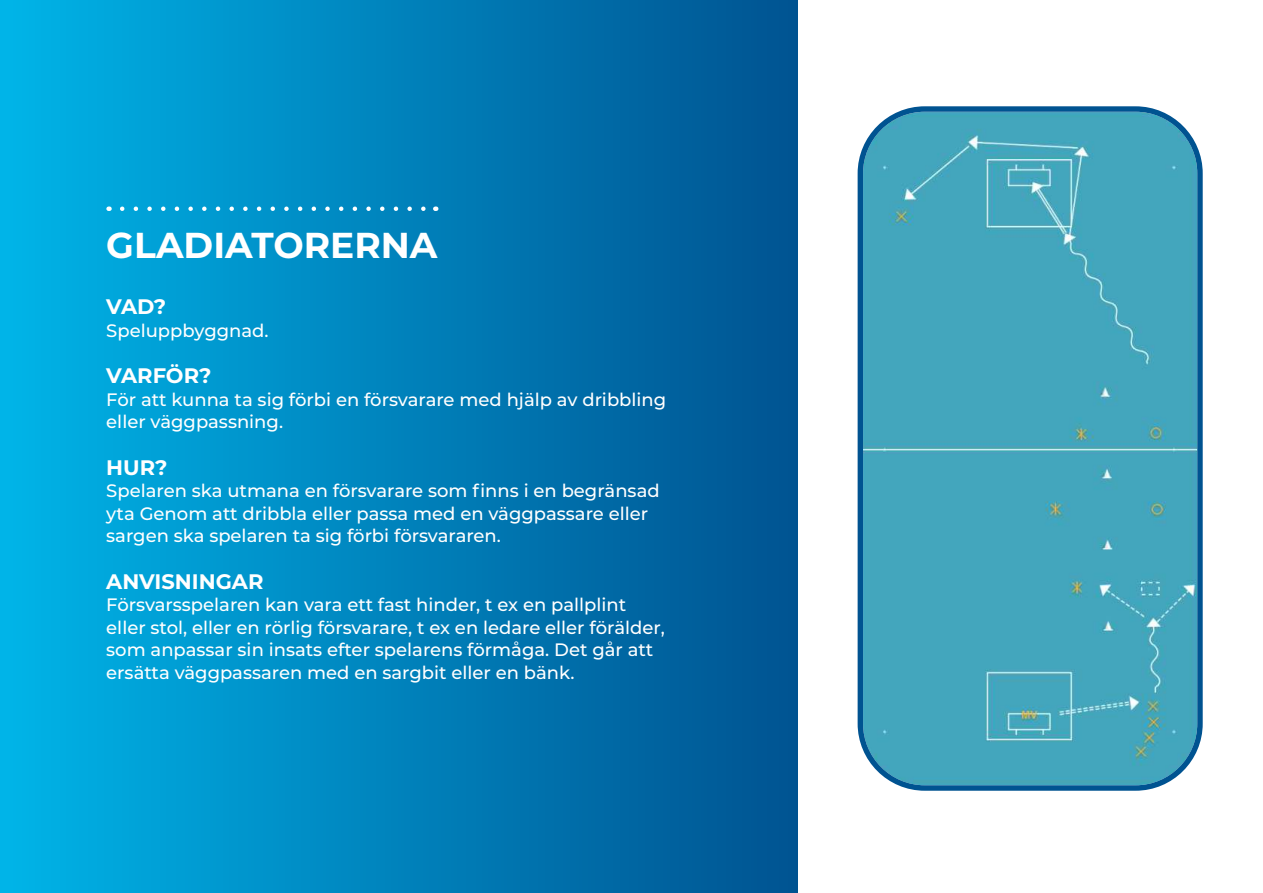
<style>
.page{position:relative;width:1263px;height:893px;background:#fff}
.page>*{position:absolute;margin:0;border:0;box-sizing:border-box;transform-origin:0 0}
.t1{font:700 36px "Montserrat";color:#fff}
.t2{font:700 21px "Montserrat";color:#fff}
.t3{font:500 18px/22.5px "Montserrat";color:#fff}
</style>
<div class="page">
<img style="left:864px;top:112px;width:333px;height:673px">
<div style="left:858px;top:106px;width:345px;height:685px;border:5px solid #005391;border-radius:64px"></div>
<div style="left:0;top:0;width:797px;height:893px;background:linear-gradient(to right,#00b4e8,#005290)"></div>
<svg style="left:122px;top:206px;width:306px;height:5px;background:#39aad5"></svg>
<h1 class="t1" style="left:106px;top:222px;width:333px">GLADIATORERNA</h1>
<p class="t2" style="left:106px;top:293px;width:62px">VAD?</p>
<p class="t3" style="left:106px;top:319px;width:164px">Speluppbyggnad.</p>
<p class="t2" style="left:106px;top:362px;width:107px">VARFÖR?</p>
<p class="t3" style="left:106px;top:388px;width:561px">För att kunna ta sig förbi en försvarare med hjälp av dribbling eller väggpassning.</p>
<p class="t2" style="left:106px;top:454px;width:63px">HUR?</p>
<p class="t3" style="left:106px;top:480px;width:555px">Spelaren ska utmana en försvarare som finns i en begränsad yta Genom att dribbla eller passa med en väggpassare eller sargen ska spelaren ta sig förbi försvararen.</p>
<p class="t2" style="left:106px;top:568px;width:159px">ANVISNINGAR</p>
<p class="t3" style="left:106px;top:594px;width:560px">Försvarsspelaren kan vara ett fast hinder, t ex en pallplint eller stol, eller en rörlig försvarare, t ex en ledare eller förälder, som anpassar sin insats efter spelarens förmåga. Det går att ersätta väggpassaren med en sargbit eller en bänk.</p>
</div>
